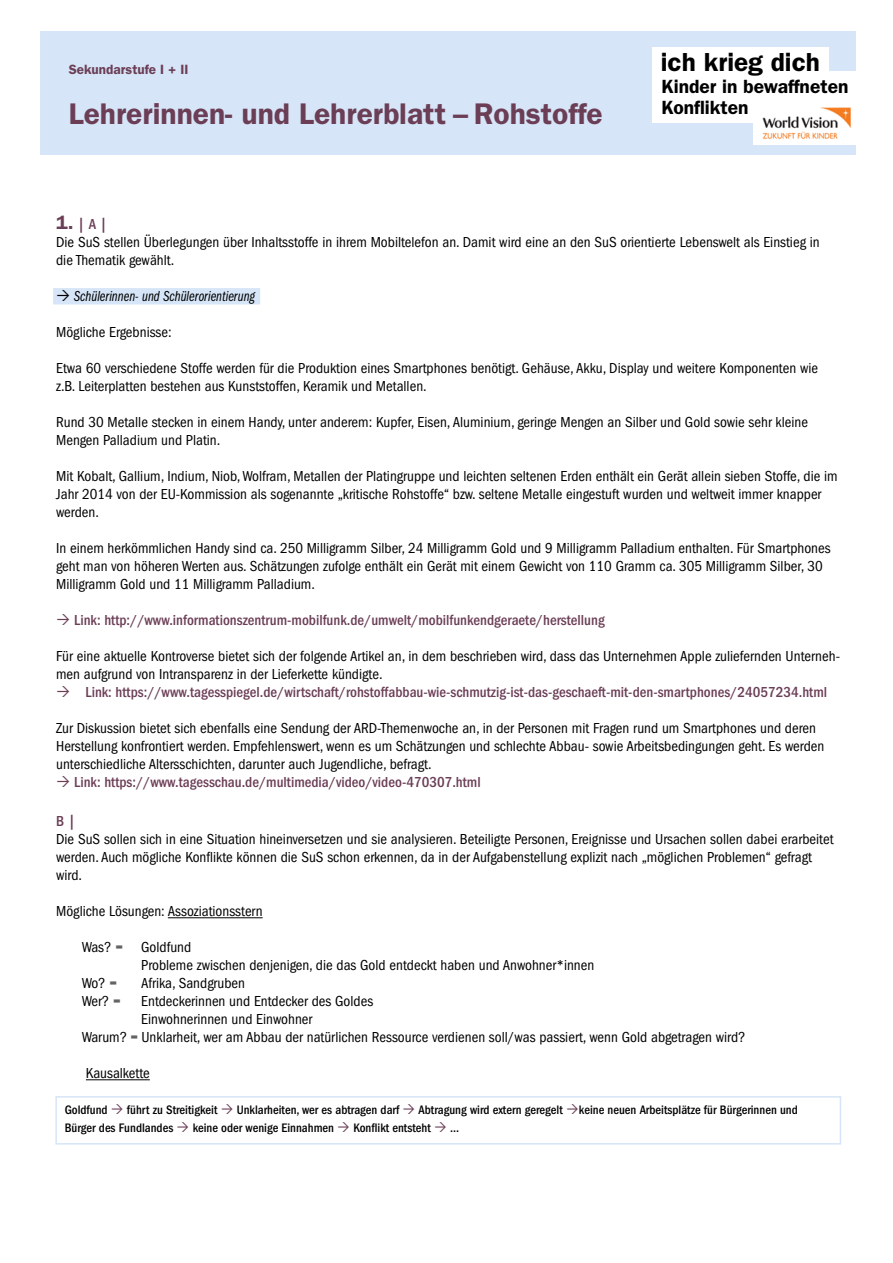
<style>
.page{position:relative;width:893px;height:1263px;background:#fff}
.page>*{position:absolute;margin:0;border:0;box-sizing:border-box;transform-origin:0 0}
.t1{font:600 30px "ITC Franklin Gothic Std";color:#6b3e56}
.t2{font:600 26.25px "ITC Franklin Gothic Std";color:#000}
.t3{font:600 19.2px/20.5px "ITC Franklin Gothic Std";color:#000}
.t4{font:condensed 15px/18px "Franklin Gothic";color:#000}
.t5{font:500 condensed 15px "Franklin Gothic";color:#6b3e56}
.t6{font:15px "Franklin Gothic Book Cmpr Ital";color:#000}
.t7{font:600 13.5px "ITC Franklin Gothic Std";color:#6b3e56}
.t8{font:500 condensed 12.75px "ITC Franklin Gothic Std";color:#000}
.s1{font-family:"ITC Franklin Gothic Std";font-weight:600;font-stretch:normal;font-size:19.5px;color:#6b3e56}
.s2{font-weight:500;color:#6b3e56}
</style>
<div class="page">
<div style="left:40px;top:31px;width:816px;height:123px;background:#d6e5f7"></div>
<hr style="left:168px;top:917px;width:95px;height:1px;background:#000">
<hr style="left:86px;top:1079px;width:64px;height:1px;background:#000">
<div style="left:652px;top:47px;width:177px;height:29px;background:#fff"></div>
<div style="left:652px;top:71px;width:231px;height:29px;background:#fff"></div>
<div style="left:652px;top:94px;width:105px;height:29px;background:#fff"></div>
<div style="left:753px;top:91px;width:135px;height:54px;background:#fff"></div>
<img style="left:762px;top:108px;width:88px;height:31px">
<div style="left:53px;top:288px;width:207px;height:16px;background:#d6e5f7"></div>
<div style="left:55px;top:1096px;width:786px;height:48px;border:2px solid #d6e5f7"></div>
<p class="t7" style="left:69px;top:62px;width:121px">Sekundarstufe I + II</p>
<h1 class="t1" style="left:69px;top:96px;width:535px">Lehrerinnen- und Lehrerblatt – Rohstoffe</h1>
<h2 class="t2" style="left:661px;top:47px;width:161px">ich krieg dich</h2>
<p class="t3" style="left:661px;top:76px;width:189px">Kinder in bewaffneten<br>Konflikten</p>
<p class="t4" style="left:56px;top:215px;width:765px"><span class="s1">1.</span> <span class="s2">| A |<br></span>Die SuS stellen Überlegungen über Inhaltsstoffe in ihrem Mobiltelefon an. Damit wird eine an den SuS orientierte Lebenswelt als Einstieg in die Thematik gewählt.</p>
<p class="t6" style="left:74px;top:288px;width:183px">Schülerinnen- und Schülerorientierung</p>
<p class="t4" style="left:56px;top:323px;width:117px">Mögliche Ergebnisse:</p>
<p class="t4" style="left:56px;top:359px;width:763px">Etwa 60 verschiedene Stoffe werden für die Produktion eines Smartphones benötigt. Gehäuse, Akku, Display und weitere Komponenten wie z.B. Leiterplatten bestehen aus Kunststoffen, Keramik und Metallen.</p>
<p class="t4" style="left:56px;top:413px;width:753px">Rund 30 Metalle stecken in einem Handy, unter anderem: Kupfer, Eisen, Aluminium, geringe Mengen an Silber und Gold sowie sehr kleine<br>Mengen Palladium und Platin.</p>
<p class="t4" style="left:56px;top:467px;width:783px">Mit Kobalt, Gallium, Indium, Niob, Wolfram, Metallen der Platingruppe und leichten seltenen Erden enthält ein Gerät allein sieben Stoffe, die im<br>Jahr 2014 von der EU-Kommission als sogenannte „kritische Rohstoffe“ bzw. seltene Metalle eingestuft wurden und weltweit immer knapper werden.</p>
<p class="t4" style="left:56px;top:539px;width:776px">In einem herkömmlichen Handy sind ca. 250 Milligramm Silber, 24 Milligramm Gold und 9 Milligramm Palladium enthalten. Für Smartphones geht man von höheren Werten aus. Schätzungen zufolge enthält ein Gerät mit einem Gewicht von 110 Gramm ca. 305 Milligramm Silber, 30<br>Milligramm Gold und 11 Milligramm Palladium.</p>
<p class="t5" style="left:74px;top:612px;width:532px">Link: http://www.informationszentrum-mobilfunk.de/umwelt/mobilfunkendgeraete/herstellung</p>
<p class="t4" style="left:56px;top:647px;width:785px">Für eine aktuelle Kontroverse bietet sich der folgende Artikel an, in dem beschrieben wird, dass das Unternehmen Apple zuliefernden Unterneh&shy;men aufgrund von Intransparenz in der Lieferkette kündigte.</p>
<p class="t5" style="left:86px;top:684px;width:743px">Link: https://www.tagesspiegel.de/wirtschaft/rohstoffabbau-wie-schmutzig-ist-das-geschaeft-mit-den-smartphones/24057234.html</p>
<p class="t4" style="left:56px;top:719px;width:770px">Zur Diskussion bietet sich ebenfalls eine Sendung der ARD-Themenwoche an, in der Personen mit Fragen rund um Smartphones und deren<br>Herstellung konfrontiert werden. Empfehlenswert, wenn es um Schätzungen und schlechte Abbau- sowie Arbeitsbedingungen geht. Es werden unterschiedliche Altersschichten, darunter auch Jugendliche, befragt.</p>
<p class="t5" style="left:74px;top:774px;width:408px">Link: https://www.tagesschau.de/multimedia/video/video-470307.html</p>
<p class="t5" style="left:56px;top:813px;width:21px">B |</p>
<p class="t4" style="left:56px;top:830px;width:779px">Die SuS sollen sich in eine Situation hineinversetzen und sie analysieren. Beteiligte Personen, Ereignisse und Ursachen sollen dabei erarbeitet werden. Auch mögliche Konflikte können die SuS schon erkennen, da in der Aufgabenstellung explizit nach „möglichen Problemen“ gefragt wird.</p>
<p class="t4" style="left:56px;top:902px;width:208px">Mögliche Lösungen: Assoziationsstern</p>
<p class="t4" style="left:82px;top:938px;width:111px">Was? = Goldfund</p>
<p class="t4" style="left:141px;top:956px;width:455px">Probleme zwischen denjenigen, die das Gold entdeckt haben und Anwohner*innen</p>
<p class="t4" style="left:82px;top:974px;width:37px">Wo? =</p>
<p class="t4" style="left:141px;top:974px;width:105px">Afrika, Sandgruben</p>
<p class="t4" style="left:82px;top:992px;width:41px">Wer? =</p>
<p class="t4" style="left:141px;top:992px;width:233px">Entdeckerinnen und Entdecker des Goldes</p>
<p class="t4" style="left:141px;top:1010px;width:173px">Einwohnerinnen und Einwohner</p>
<p class="t4" style="left:82px;top:1028px;width:665px">Warum? = Unklarheit, wer am Abbau der natürlichen Ressource verdienen soll/was passiert, wenn Gold abgetragen wird?</p>
<p class="t4" style="left:86px;top:1064px;width:65px">Kausalkette</p>
<p class="t8" style="left:65px;top:1103px;width:45px">Goldfund</p>
<p class="t8" style="left:127px;top:1103px;width:92px">führt zu Streitigkeit</p>
<p class="t8" style="left:237px;top:1103px;width:164px">Unklarheiten, wer es abtragen darf</p>
<p class="t8" style="left:419px;top:1103px;width:146px">Abtragung wird extern geregelt</p>
<p class="t8" style="left:579px;top:1103px;width:220px">keine neuen Arbeitsplätze für Bürgerinnen und</p>
<p class="t8" style="left:65px;top:1121px;width:110px">Bürger des Fundlandes</p>
<p class="t8" style="left:193px;top:1121px;width:143px">keine oder wenige Einnahmen</p>
<p class="t8" style="left:353px;top:1121px;width:79px">Konflikt entsteht</p>
<p class="t8" style="left:450px;top:1121px;width:11px">...</p>
</div>
